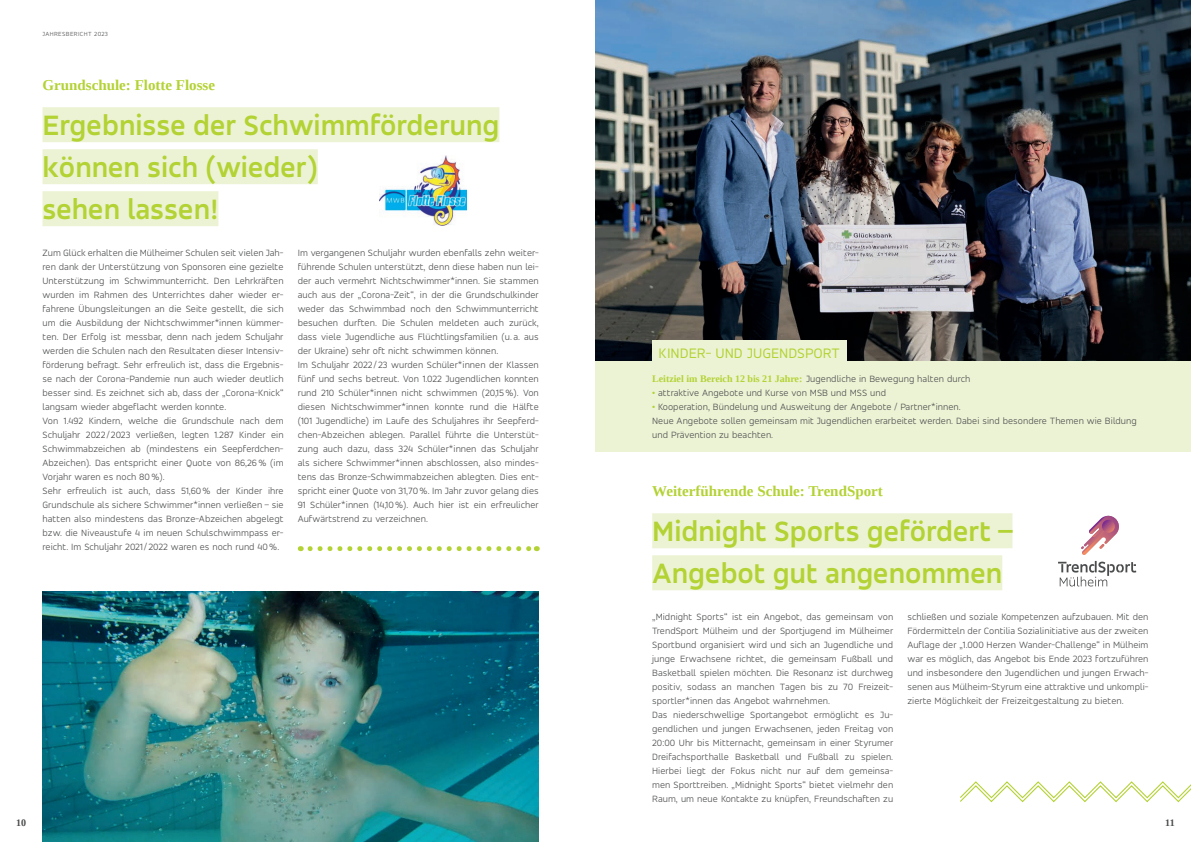
<style>
.page{position:relative;width:1191px;height:842px;background:#fff}
.page>*{position:absolute;margin:0;border:0;box-sizing:border-box;transform-origin:0 0}
.t1{font:700 30px/42px "Accord";color:#b3d234}
.t2{font:700 15px "Liberation Serif";color:#b3d234}
.t3{font:15px "Accord";color:#b3d234}
.t4{font:300 10px/14px "Accord";letter-spacing:.005em;color:#4b4c4d}
.t5{font:700 10px "Liberation Serif";color:#4b4c4d}
.t6{font:300 6.5px "Accord";letter-spacing:.06em;color:#4b4c4d}
.s1{font-family:"Liberation Serif";font-weight:700;color:#b3d234}
.s2{font-weight:700;color:#b3d234}
</style>
<div class="page">
<div style="left:43px;top:107px;width:456px;height:35px;background:#ecf3d4"></div>
<div style="left:43px;top:149px;width:275px;height:35px;background:#ecf3d4"></div>
<div style="left:43px;top:191px;width:175px;height:35px;background:#ecf3d4"></div>
<img style="left:379px;top:156px;width:88px;height:70px">
<svg style="left:960px;top:781px;width:231px;height:22px"></svg>
<img style="left:595px;top:0;width:596px;height:361px">
<div style="left:595px;top:361px;width:596px;height:91px;background:#ecf3d4"></div>
<div style="left:652px;top:513px;width:360px;height:35px;background:#ecf3d4"></div>
<div style="left:652px;top:555px;width:350px;height:35px;background:#ecf3d4"></div>
<div style="left:652px;top:340px;width:194px;height:22px;background:#ecf3d4"></div>
<svg style="left:1081px;top:516px;width:38px;height:39px"></svg>
<svg style="left:1058px;top:561px;width:78px;height:25px"></svg>
<img style="left:43px;top:592px;width:496px;height:250px">
<svg style="left:310px;top:546px;width:227px;height:5px"></svg>
<p class="t6" style="left:43px;top:30px;width:67px">JAHRESBERICHT 2023</p>
<h2 class="t2" style="left:43px;top:75px;width:174px">Grundschule: Flotte Flosse</h2>
<h1 class="t1" style="left:43px;top:103px;width:458px">Ergebnisse der Schwimmförderung können sich (wieder)<br>sehen lassen!</h1>
<p class="t4" style="left:43px;top:245px;width:242px">Zum Glück erhalten die Mülheimer Schulen seit vielen Jah&shy;ren dank der Unterstützung von Sponsoren eine gezielte Unterstützung im Schwimmunterricht. Den Lehrkräften wurden im Rahmen des Unterrichtes daher wieder er&shy;fahrene Übungsleitungen an die Seite gestellt, die sich um die Ausbildung der Nichtschwimmer*innen kümmer&shy;ten. Der Erfolg ist messbar, denn nach jedem Schuljahr werden die Schulen nach den Resultaten dieser Intensiv&shy;förderung befragt. Sehr erfreulich ist, dass die Ergebnis&shy;se nach der Corona-Pandemie nun auch wieder deutlich besser sind. Es zeichnet sich ab, dass der „Corona-Knick“ langsam wieder abgeflacht werden konnte.<br>Von 1.492 Kindern, welche die Grundschule nach dem Schuljahr 2022 / 2023 verließen, legten 1.287 Kinder ein Schwimmabzeichen ab (mindestens ein Seepferdchen-Abzeichen). Das entspricht einer Quote von 86,26 % (im Vorjahr waren es noch 80 %).<br>Sehr erfreulich ist auch, dass 51,60% der Kinder ihre Grundschule als sichere Schwimmer*innen verließen – sie hatten also mindestens das Bronze-Abzeichen abgelegt bzw. die Niveaustufe 4 im neuen Schulschwimmpass er&shy;reicht. Im Schuljahr 2021/ 2022 waren es noch rund 40 %.</p>
<p class="t4" style="left:298px;top:245px;width:242px">Im vergangenen Schuljahr wurden ebenfalls zehn weiter&shy;führende Schulen unterstützt, denn diese haben nun lei&shy;der auch vermehrt Nichtschwimmer*innen. Sie stammen auch aus der „Corona-Zeit“, in der die Grundschulkinder weder das Schwimmbad noch den Schwimmunterricht besuchen durften. Die Schulen meldeten auch zurück, dass viele Jugendliche aus Flüchtlingsfamilien (u. a. aus der Ukraine) sehr oft nicht schwimmen können.<br>Im Schuljahr 2022 / 23 wurden Schüler*innen der Klassen fünf und sechs betreut. Von 1.022 Jugendlichen konnten rund 210 Schüler*innen nicht schwimmen (20,15 %). Von diesen Nichtschwimmer*innen konnte rund die Hälfte (101 Jugendliche) im Laufe des Schuljahres ihr Seepferd&shy;chen-Abzeichen ablegen. Parallel führte die Unterstüt&shy;zung auch dazu, dass 324 Schüler*innen das Schuljahr als sichere Schwimmer*innen abschlossen, also mindes&shy;tens das Bronze-Schwimmabzeichen ablegten. Dies ent&shy;spricht einer Quote von 31,70 %. Im Jahr zuvor gelang dies 91 Schüler*innen (14,10 %). Auch hier ist ein erfreulicher Aufwärtstrend zu verzeichnen.</p>
<h2 class="t3" style="left:658px;top:344px;width:183px">KINDER- UND JUGENDSPORT</h2>
<p class="t4" style="left:652px;top:371px;width:320px"><span class="s1">Leitziel im Bereich 12 bis 21 Jahre:</span> Jugendliche in Bewegung halten durch</p>
<p class="t4" style="left:652px;top:385px;width:235px"><span class="s2">•</span> attraktive Angebote und Kurse von MSB und MSS und</p>
<p class="t4" style="left:652px;top:399px;width:486px"><span class="s2">•</span> Kooperation, Bündelung und Ausweitung der Angebote / Partner*innen.<br>Neue Angebote sollen gemeinsam mit Jugendlichen erarbeitet werden. Dabei sind besondere Themen wie Bildung und Prävention zu beachten.</p>
<h2 class="t2" style="left:652px;top:481px;width:232px">Weiterführende Schule: TrendSport</h2>
<h1 class="t1" style="left:652px;top:509px;width:362px">Midnight Sports gefördert –<br>Angebot gut angenommen</h1>
<p class="t4" style="left:652px;top:609px;width:242px">„Midnight Sports“ ist ein Angebot, das gemeinsam von TrendSport Mülheim und der Sportjugend im Mülheimer Sportbund organisiert wird und sich an Jugendliche und junge Erwachsene richtet, die gemeinsam Fußball und Basketball spielen möchten. Die Resonanz ist durchweg positiv, sodass an manchen Tagen bis zu 70 Freizeit&shy;sportler*innen das Angebot wahrnehmen.<br>Das niederschwellige Sportangebot ermöglicht es Ju&shy;gendlichen und jungen Erwachsenen, jeden Freitag von 20:00 Uhr bis Mitternacht, gemeinsam in einer Styrumer Dreifachsporthalle Basketball und Fußball zu spielen.<br>Hierbei liegt der Fokus nicht nur auf dem gemeinsa&shy;men Sporttreiben. „Midnight Sports“ bietet vielmehr den Raum, um neue Kontakte zu knüpfen, Freundschaften zu</p>
<p class="t4" style="left:907px;top:609px;width:242px;text-align:justify">schließen und soziale Kompetenzen aufzubauen. Mit den Fördermitteln der Contilia Sozialinitiative aus der zweiten Auflage der „1.000 Herzen Wander-Challenge“ in Mülheim war es möglich, das Angebot bis Ende 2023 fortzuführen und insbesondere den Jugendlichen und jungen Erwach&shy;senen aus Mülheim-Styrum eine attraktive und unkompli&shy;zierte Möglichkeit der Freizeitgestaltung zu bieten.</p>
<p class="t5" style="left:16px;top:816px;width:11px">10</p>
<p class="t5" style="left:1165px;top:816px;width:11px">11</p>
</div>
